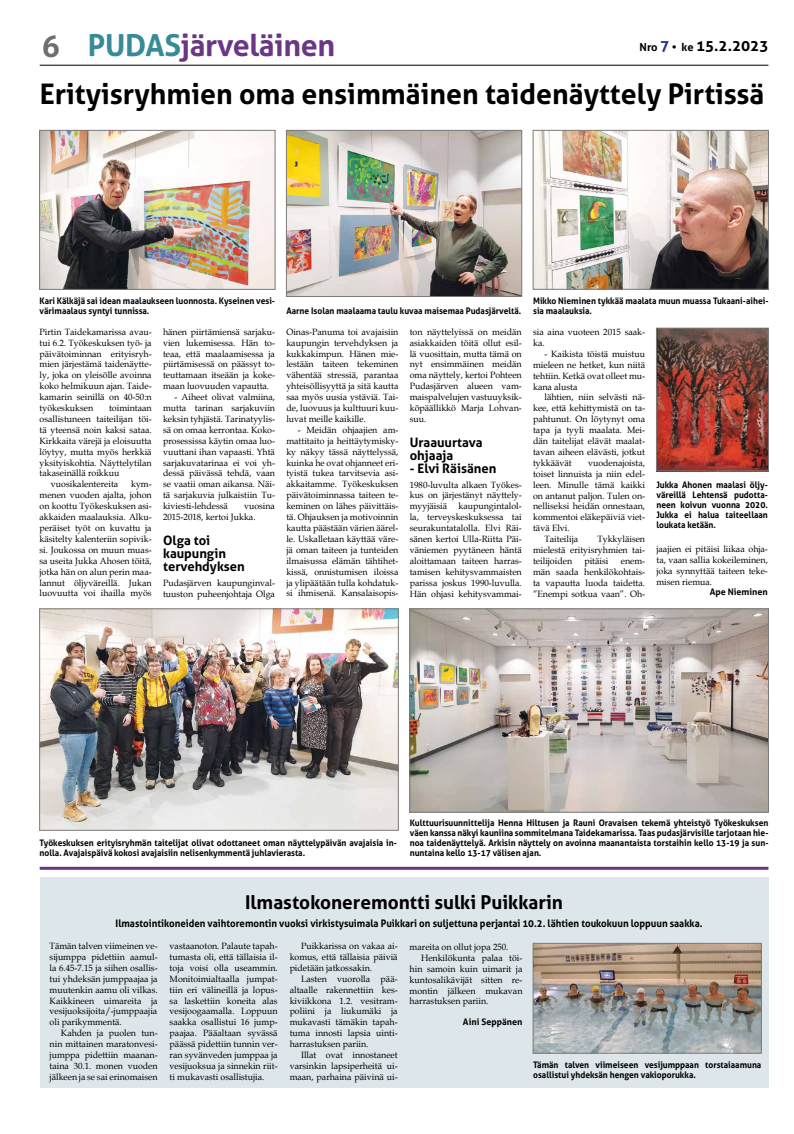
<style>
.page{position:relative;width:794px;height:1134px;background:#fff}
.page>*{position:absolute;margin:0;border:0;box-sizing:border-box;transform-origin:0 0}
.t1{font:700 30.3px "Aller";letter-spacing:-.01em;color:#6a3784}
.t2{font:700 28.4px "Aller";color:#000}
.t3{font:700 19px "Aller";color:#000}
.t4{font:700 15.2px "Aller";color:#000}
.t5{font:700 13px/13.2px "Aller";color:#000}
.t6{font:700 10.4px "Aller";color:#000;scale:.93 1}
.t7{font:9.1px/10.9px "Book Antiqua";color:#000;text-align:justify}
.t8{font:700 9px/10px "Aller";color:#000;scale:.94 1}
.t9{font:700 9px "Aller";color:#000}
.s1{font-size:30px;color:#706f6f}
.s2{color:#368b97}
.s3{font-size:11.1px}
.s4{color:#283583}
</style>
<div class="page">
<hr style="left:40px;top:65px;width:728px;height:1px;background:#000">
<div style="left:40px;top:877px;width:728px;height:211px;background:#dde6ea"></div>
<img style="left:288px;top:132px;width:232px;height:163px">
<div style="left:286px;top:130px;width:236px;height:167px;border:1px solid #7c7b7b"></div>
<img style="left:41px;top:610px;width:355px;height:218px">
<div style="left:39px;top:608px;width:359px;height:222px;border:1px solid #7c7b7b"></div>
<img style="left:41px;top:132px;width:232px;height:156px">
<div style="left:39px;top:130px;width:236px;height:160px;border:1px solid #7c7b7b"></div>
<img style="left:535px;top:132px;width:231px;height:156px">
<div style="left:533px;top:130px;width:235px;height:160px;border:1px solid #7c7b7b"></div>
<img style="left:658px;top:330px;width:108px;height:139px">
<div style="left:656px;top:328px;width:112px;height:143px;border:1px solid #7c7b7b"></div>
<img style="left:411px;top:610px;width:355px;height:200px">
<div style="left:409px;top:608px;width:359px;height:204px;border:1px solid #7c7b7b"></div>
<hr style="left:40px;top:867px;width:728px;height:3px;background:#6a3784">
<img style="left:535px;top:945px;width:224px;height:106px">
<div style="left:533px;top:943px;width:228px;height:110px;border:1px solid #7c7b7b"></div>
<h1 class="t1" style="left:42px;top:26px;width:295px"><span class="s1">6</span> <span class="s2">PUDAS</span>järveläinen</h1>
<h3 class="t4" style="left:639px;top:37px;width:130px"><span class="s3">Nro</span> <span class="s4">7</span> <span class="s3">• ke</span> 15.2.2023</h3>
<h2 class="t2" style="left:40px;top:76px;width:726px">Erityisryhmien oma ensimmäinen taidenäyttely Pirtissä</h2>
<p class="t8" style="left:40px;top:296px;width:252px">Kari Kälkäjä sai idean maalaukseen luonnosta. Kyseinen vesi&shy;värimaalaus syntyi tunnissa.</p>
<p class="t8" style="left:286px;top:306px;width:251px">Aarne Isolan maalaama taulu kuvaa maisemaa Pudasjärveltä.</p>
<p class="t8" style="left:533px;top:296px;width:252px">Mikko Nieminen tykkää maalata muun muassa Tukaani-aihei&shy;sia maalauksia.</p>
<p class="t7" style="left:40px;top:326px;width:114px">Pirtin Taidekamarissa avau&shy;tui 6.2. Työkeskuksen työ- ja päivätoiminnan erityisryh&shy;mien järjestämä taidenäytte&shy;ly, joka on yleisölle avoinna koko helmikuun ajan. Taide&shy;kamarin seinillä on 40-50:n työkeskuksen</p>
<p class="t7" style="left:109px;top:402px;width:44px">toimintaan</p>
<p class="t7" style="left:40px;top:413px;width:114px">osallistuneen taiteilijan töi-</p>
<p class="t7" style="left:40px;top:424px;width:114px">tä yteensä noin kaksi sataa.</p>
<p class="t7" style="left:40px;top:435px;width:114px">Kirkkaita värejä ja eloisuutta</p>
<p class="t7" style="left:40px;top:446px;width:114px">löytyy, mutta myös herkkiä</p>
<p class="t7" style="left:40px;top:457px;width:114px">yksityiskohtia. Näyttelytilan</p>
<p class="t7" style="left:40px;top:468px;width:81px">takaseinällä roikkuu</p>
<p class="t7" style="left:51px;top:479px;width:69px">vuosikalentereita</p>
<p class="t7" style="left:40px;top:479px;width:114px;text-indent:92px">kym&shy;menen vuoden ajalta, johon on koottu Työkeskuksen asi&shy;akkaiden maalauksia. Alku&shy;peräiset työt on kuvattu ja käsitelty kalenteriin sopivik&shy;si. Joukossa on muun muas&shy;sa useita Jukka Ahosen töitä, jotka hän on alun perin maa&shy;lannut öljyväreillä. Jukan luovuutta voi ihailla myös</p>
<p class="t7" style="left:163px;top:326px;width:113px">hänen piirtämiensä sarjaku&shy;vien lukemisessa. Hän to&shy;teaa, että maalaamisessa ja piirtämisessä on päässyt to&shy;teuttamaan itseään ja koke&shy;maan luovuuden vapautta.</p>
<p class="t7" style="left:163px;top:391px;width:113px;text-indent:11px">- Aiheet olivat valmiina, mutta tarinan sarjakuviin keksin tyhjästä. Tarinatyylis&shy;sä on omaa kerrontaa. Koko&shy;prosessissa käytin omaa luo&shy;vuuttani ihan vapaasti. Yhtä sarjakuvatarinaa ei voi yh&shy;dessä päivässä tehdä, vaan se vaatii oman aikansa. Näi&shy;tä sarjakuvia julkaistiin Tu&shy;kiviesti-lehdessä</p>
<p class="t7" style="left:163px;top:500px;width:113px;text-indent:81px">vuosina<br>2015-2018, kertoi Jukka.</p>
<h3 class="t5" style="left:163px;top:533px;width:83px">Olga toi kaupungin tervehdyksen</h3>
<p class="t7" style="left:163px;top:577px;width:113px">Pudasjärven kaupunginval&shy;tuuston puheenjohtaja Olga</p>
<p class="t7" style="left:286px;top:326px;width:113px">Oinas-Panuma toi avajaisiin kaupungin tervehdyksen ja kukkakimpun. Hänen mie&shy;lestään taiteen tekeminen vähentää stressiä, parantaa yhteisöllisyyttä ja sitä kautta saa myös uusia ystäviä. Tai&shy;de, luovuus ja kulttuuri kuu&shy;luvat meille kaikille.</p>
<p class="t7" style="left:286px;top:424px;width:113px;text-indent:11px">- Meidän ohjaajien am&shy;mattitaito ja heittäytymisky&shy;ky näkyy tässä näyttelyssä, kuinka he ovat ohjanneet eri&shy;tyistä tukea tarvitsevia asi&shy;akkaitamme. Työkeskuksen päivätoiminnassa taiteen te&shy;keminen on lähes päivittäis&shy;tä. Ohjauksen ja motivoinnin kautta päästään värien äärel&shy;le. Uskalletaan käyttää väre&shy;jä oman taiteen ja tunteiden ilmaisussa elämän tähtihet&shy;kissä, onnistumisen iloissa ja ylipäätään tulla kohdatuk&shy;si ihmisenä. Kansalaisopis-</p>
<p class="t7" style="left:410px;top:326px;width:113px">ton näyttelyissä on meidän asiakkaiden töitä ollut esil&shy;lä vuosittain, mutta tämä on nyt ensimmäinen meidän oma näyttely, kertoi Pohteen Pudasjärven alueen vam&shy;maispalvelujen vastuuyksik&shy;köpäällikkö Marja Lohvan&shy;suu.</p>
<h3 class="t5" style="left:410px;top:435px;width:74px">Uraauurtava ohjaaja</h3>
<h3 class="t5" style="left:410px;top:462px;width:88px">- Elvi Räisänen</h3>
<p class="t7" style="left:410px;top:479px;width:113px">1980-luvulta alkaen Työkes&shy;kus on järjestänyt näyttely&shy;myyjäisiä kaupungintalol&shy;la, terveyskeskuksessa tai seurakuntatalolla. Elvi Räi&shy;sänen kertoi Ulla-Riitta Päi&shy;väniemen pyytäneen häntä aloittamaan taiteen harras&shy;tamisen kehitysvammaisten parissa joskus 1990-luvulla.<br>Hän ohjasi kehitysvammai-</p>
<p class="t7" style="left:533px;top:326px;width:113px">sia aina vuoteen 2015 saak&shy;ka.</p>
<p class="t7" style="left:533px;top:348px;width:113px;text-indent:11px">- Kaikista töistä muistuu mieleen ne hetket, kun niitä tehtiin. Ketkä ovat olleet mu&shy;kana alusta</p>
<p class="t7" style="left:533px;top:392px;width:113px;text-indent:11px">lähtien, niin selvästi nä&shy;kee, että kehittymistä on ta&shy;pahtunut. On löytynyt oma tapa ja tyyli maalata. Mei&shy;dän taitelijat elävät maalat&shy;tavan aiheen elävästi, jotkut tykkäävät</p>
<p class="t7" style="left:588px;top:457px;width:58px">vuodenajoista,</p>
<p class="t7" style="left:533px;top:468px;width:113px">toiset linnuista ja niin edel-</p>
<p class="t7" style="left:533px;top:479px;width:113px">leen. Minulle tämä kaikki</p>
<p class="t7" style="left:533px;top:490px;width:113px">on antanut paljon. Tulen on-</p>
<p class="t7" style="left:533px;top:501px;width:113px">nelliseksi heidän onnestaan,</p>
<p class="t7" style="left:533px;top:512px;width:113px">kommentoi eläkepäiviä viet-</p>
<p class="t7" style="left:533px;top:522px;width:38px">tävä Elvi.</p>
<p class="t7" style="left:544px;top:533px;width:35px">Taiteilija</p>
<p class="t7" style="left:533px;top:533px;width:113px;text-indent:64px">Tykkyläisen mielestä erityisryhmien tai&shy;teilijoiden</p>
<p class="t7" style="left:584px;top:555px;width:26px">pitäisi</p>
<p class="t7" style="left:533px;top:555px;width:113px;text-indent:88px">enem&shy;män saada henkilökohtais&shy;ta vapautta luoda taidetta. ”Enempi sotkua vaan”. Oh-</p>
<p class="t8" style="left:656px;top:479px;width:120px;text-align:justify">Jukka Ahonen maalasi öljy&shy;väreillä Lehtensä pudotta&shy;neen koivun vuonna 2020.<br>Jukka ei halua taiteellaan loukata ketään.</p>
<p class="t7" style="left:656px;top:543px;width:113px">jaajien ei pitäisi liikaa ohja&shy;ta, vaan sallia kokeileminen, joka synnyttää taiteen teke&shy;misen riemua.</p>
<p class="t9" style="left:709px;top:587px;width:60px">Ape Nieminen</p>
<p class="t8" style="left:40px;top:838px;width:382px">Työkeskuksen erityisryhmän taitelijat olivat odottaneet oman näyttelypäivän avajaisia in&shy;nolla. Avajaispäivä kokosi avajaisiin nelisenkymmentä juhlavierasta.</p>
<p class="t8" style="left:410px;top:818px;width:383px;text-align:justify">Kulttuurisuunnittelija Henna Hiltusen ja Rauni Oravaisen tekemä yhteistyö Työkeskuksen väen kanssa näkyi kauniina sommitelmana Taidekamarissa. Taas pudasjärvisille tarjotaan hie&shy;noa taidenäyttelyä. Arkisin näyttely on avoinna maanantaista torstaihin kello 13-19 ja sun&shy;nuntaina kello 13-17 välisen ajan.</p>
<h3 class="t3" style="left:245px;top:891px;width:319px">Ilmastokoneremontti sulki Puikkarin</h3>
<p class="t6" style="left:116px;top:917px;width:632px">Ilmastointikoneiden vaihtoremontin vuoksi virkistysuimala Puikkari on suljettuna perjantai 10.2. lähtien toukokuun loppuun saakka.</p>
<p class="t7" style="left:410px;top:941px;width:100px">mareita on ollut jopa 250.</p>
<p class="t7" style="left:421px;top:952px;width:103px">Henkilökunta palaa töi-</p>
<p class="t7" style="left:410px;top:963px;width:114px">hin samoin kuin uimarit ja</p>
<p class="t7" style="left:410px;top:974px;width:114px">kuntosalikävijät sitten re-</p>
<p class="t7" style="left:410px;top:985px;width:114px">montin jälkeen mukavan</p>
<p class="t7" style="left:410px;top:996px;width:80px">harrastuksen pariin.</p>
<p class="t9" style="left:463px;top:1017px;width:61px">Aini Seppänen</p>
<p class="t8" style="left:533px;top:1059px;width:244px">Tämän talven viimeiseen vesijumppaan torstaiaamuna osallistui yhdeksän hengen vakioporukka.</p>
<p class="t7" style="left:170px;top:940px;width:109px">vastaanoton. Palaute tapah&shy;tumasta oli, että tällaisia il&shy;toja voisi olla useammin.<br>Monitoimialtaalla jumpat&shy;tiin eri välineillä ja lopus&shy;sa laskettiin koneita alas vesijoogaamalla. Loppuun saakka osallistui 16 jump&shy;paajaa. Pääaltaan syvässä päässä pidettiin tunnin ver&shy;ran syvänveden jumppaa ja vesijuoksua ja sinnekin riit&shy;ti mukavasti osallistujia.</p>
<p class="t7" style="left:290px;top:940px;width:109px;text-indent:11px">Puikkarissa on vakaa ai&shy;komus, että tällaisia päiviä pidetään jatkossakin.</p>
<p class="t7" style="left:50px;top:940px;width:109px">Tämän talven viimeinen ve&shy;sijumppa pidettiin aamul&shy;la 6.45-7.15 ja siihen osallis&shy;tui yhdeksän jumppaajaa ja muutenkin aamu oli vilkas.<br>Kaikkineen uimareita ja vesijuoksijoita/-jumppaajia oli parikymmentä.</p>
<p class="t7" style="left:50px;top:1027px;width:109px;text-indent:11px">Kahden ja puolen tun&shy;nin mittainen maratonvesi&shy;jumppa pidettiin maanan&shy;taina 30.1. monen vuoden jälkeen ja se sai erinomaisen</p>
<p class="t7" style="left:290px;top:973px;width:109px;text-indent:11px">Lasten vuorolla pää&shy;altaalle rakennettiin kes&shy;kiviikkona 1.2. vesitram&shy;poliini ja liukumäki ja mukavasti tämäkin tapah&shy;tuma innosti lapsia uinti&shy;harrastuksen pariin.</p>
<p class="t7" style="left:290px;top:1049px;width:109px;text-indent:11px">Illat ovat innostaneet varsinkin lapsiperheitä ui&shy;maan, parhaina päivinä ui-</p>
</div>
